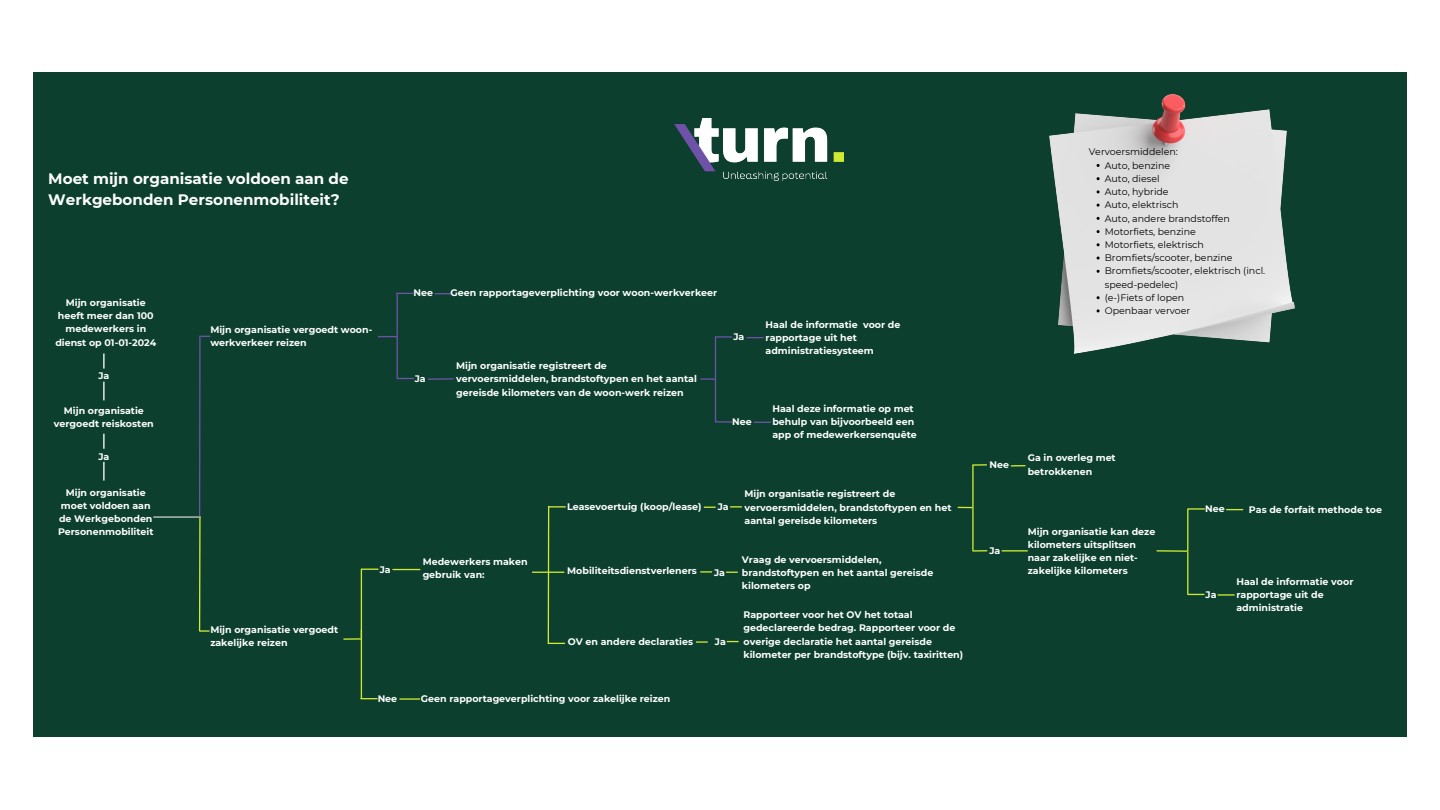
<style>
.page{position:relative;width:1440px;height:810px;background:#fff}
.page>*{position:absolute;margin:0;border:0;box-sizing:border-box;transform-origin:0 0}
.t1{font:700 15.2px "Montserrat";color:#fdfefe}
.t2{font:700 9.5px/13.1px "Montserrat";color:#fdfefe}
.t3{font:9.5px/13.2px "Montserrat";color:#000}
</style>
<div class="page">
<div style="left:33px;top:73px;width:1374px;height:664px;background:#0c3f2e"></div>
<svg style="left:103px;top:382px;width:2px;height:18px"></svg>
<svg style="left:103px;top:354px;width:2px;height:15px"></svg>
<svg style="left:103px;top:462px;width:2px;height:19px"></svg>
<svg style="left:103px;top:434px;width:2px;height:15px"></svg>
<hr style="left:153px;top:517px;width:48px;height:1px;background:#fdfefe">
<hr style="left:397px;top:293px;width:1px;height:43px;background:#6e52a8">
<hr style="left:397px;top:336px;width:1px;height:43px;background:#6e52a8">
<svg style="left:396px;top:293px;width:17px;height:1px"></svg>
<svg style="left:398px;top:378px;width:16px;height:1px"></svg>
<svg style="left:435px;top:293px;width:17px;height:1px"></svg>
<svg style="left:428px;top:378px;width:26px;height:2px"></svg>
<svg style="left:700px;top:378px;width:15px;height:2px"></svg>
<hr style="left:715px;top:337px;width:1px;height:43px;background:#6e52a8">
<hr style="left:715px;top:380px;width:1px;height:42px;background:#6e52a8">
<svg style="left:715px;top:336px;width:17px;height:2px"></svg>
<svg style="left:754px;top:422px;width:17px;height:1px"></svg>
<hr style="left:361px;top:569px;width:1px;height:69px;background:#ceea33">
<svg style="left:362px;top:569px;width:16px;height:1px"></svg>
<svg style="left:360px;top:698px;width:17px;height:1px"></svg>
<hr style="left:400px;top:698px;width:20px;height:2px;background:#ceea33">
<svg style="left:343px;top:638px;width:18px;height:2px"></svg>
<svg style="left:730px;top:506px;width:12px;height:2px"></svg>
<svg style="left:958px;top:507px;width:14px;height:1px"></svg>
<hr style="left:972px;top:465px;width:2px;height:43px;background:#ceea33">
<hr style="left:972px;top:508px;width:2px;height:43px;background:#ceea33">
<hr style="left:1002px;top:550px;width:26px;height:2px;background:#ceea33">
<svg style="left:1156px;top:550px;width:33px;height:2px"></svg>
<hr style="left:1187px;top:509px;width:1px;height:43px;background:#ceea33">
<hr style="left:1187px;top:552px;width:1px;height:42px;background:#ceea33">
<svg style="left:1188px;top:508px;width:17px;height:2px"></svg>
<svg style="left:1187px;top:594px;width:18px;height:1px"></svg>
<svg style="left:1218px;top:594px;width:17px;height:2px"></svg>
<img style="left:1050px;top:95px;width:244px;height:259px">
<img style="left:675px;top:119px;width:168px;height:62px">
<svg style="left:704px;top:507px;width:12px;height:1px"></svg>
<svg style="left:726px;top:572px;width:12px;height:1px"></svg>
<svg style="left:700px;top:571px;width:12px;height:2px"></svg>
<svg style="left:727px;top:641px;width:12px;height:1px"></svg>
<svg style="left:696px;top:641px;width:12px;height:2px"></svg>
<svg style="left:198px;top:335px;width:12px;height:297px"></svg>
<svg style="left:378px;top:336px;width:19px;height:1px"></svg>
<svg style="left:715px;top:421px;width:17px;height:2px"></svg>
<svg style="left:747px;top:337px;width:17px;height:1px"></svg>
<svg style="left:392px;top:569px;width:28px;height:1px"></svg>
<svg style="left:532px;top:505px;width:34px;height:140px"></svg>
<svg style="left:972px;top:464px;width:15px;height:2px"></svg>
<svg style="left:1011px;top:465px;width:14px;height:2px"></svg>
<svg style="left:973px;top:550px;width:14px;height:2px"></svg>
<svg style="left:1226px;top:509px;width:17px;height:1px"></svg>
<hr style="left:361px;top:630px;width:1px;height:69px;background:#ceea33">
<p class="t1" style="left:48px;top:170px;width:302px">Moet mijn organisatie voldoen aan de</p>
<p class="t1" style="left:48px;top:191px;width:293px">Werkgebonden Personenmobiliteit?</p>
<p class="t2" style="left:55px;top:296px;width:102px;text-align:center">Mijn organisatie heeft meer dan 100 medewerkers in dienst op 01-01-2024</p>
<p class="t2" style="left:98px;top:370px;width:12px">Ja</p>
<p class="t2" style="left:54px;top:404px;width:101px;text-align:center">Mijn organisatie vergoedt reiskosten</p>
<p class="t2" style="left:98px;top:450px;width:12px">Ja</p>
<p class="t2" style="left:58px;top:486px;width:97px;text-align:center">Mijn organisatie moet voldoen aan de Werkgebonden<br>Personenmobiliteit</p>
<p class="t2" style="left:210px;top:323px;width:164px">Mijn organisatie vergoedt woon&shy;werkverkeer reizen</p>
<p class="t2" style="left:414px;top:286px;width:21px">Nee</p>
<p class="t2" style="left:415px;top:372px;width:12px">Ja</p>
<p class="t2" style="left:451px;top:286px;width:268px">Geen rapportageverplichting voor woon-werkverkeer</p>
<p class="t2" style="left:456px;top:359px;width:242px">Mijn organisatie registreert de vervoersmiddelen, brandstoftypen en het aantal gereisde kilometers van de woon-werk reizen</p>
<p class="t2" style="left:733px;top:330px;width:12px">Ja</p>
<p class="t2" style="left:766px;top:318px;width:136px">Haal de informatie voor de rapportage uit het administratiesysteem</p>
<p class="t2" style="left:732px;top:415px;width:21px">Nee</p>
<p class="t2" style="left:772px;top:402px;width:146px">Haal deze informatie op met behulp van bijvoorbeeld een app of medewerkersenquête</p>
<p class="t2" style="left:210px;top:623px;width:129px">Mijn organisatie vergoedt zakelijke reizen</p>
<p class="t2" style="left:380px;top:563px;width:12px">Ja</p>
<p class="t2" style="left:378px;top:692px;width:21px">Nee</p>
<p class="t2" style="left:423px;top:555px;width:107px">Medewerkers maken gebruik van:</p>
<p class="t2" style="left:567px;top:500px;width:136px">Leasevoertuig (koop/lease)</p>
<p class="t2" style="left:718px;top:500px;width:12px">Ja</p>
<p class="t2" style="left:745px;top:487px;width:208px">Mijn organisatie registreert de vervoersmiddelen, brandstoftypen en het aantal gereisde kilometers</p>
<p class="t2" style="left:567px;top:564px;width:131px">Mobiliteitsdienstverleners</p>
<p class="t2" style="left:568px;top:635px;width:127px">OV en andere declaraties</p>
<p class="t2" style="left:714px;top:566px;width:12px">Ja</p>
<p class="t2" style="left:715px;top:635px;width:12px">Ja</p>
<p class="t2" style="left:742px;top:553px;width:193px">Vraag de vervoersmiddelen, brandstoftypen en het aantal gereisde kilometers op</p>
<p class="t2" style="left:743px;top:608px;width:221px">Rapporteer voor het OV het totaal gedeclareerde bedrag. Rapporteer voor de overige declaratie het aantal gereisde kilometer per brandstoftype (bijv. taxiritten)</p>
<p class="t2" style="left:421px;top:692px;width:251px">Geen rapportageverplichting voor zakelijke reizen</p>
<p class="t3" style="left:1089px;top:145px;width:91px">Vervoersmiddelen:</p>
<p class="t3" style="left:1105px;top:159px;width:67px">Auto, benzine</p>
<p class="t3" style="left:1105px;top:172px;width:57px">Auto, diesel</p>
<p class="t3" style="left:1105px;top:185px;width:65px">Auto, hybride</p>
<p class="t3" style="left:1105px;top:198px;width:75px">Auto, elektrisch</p>
<p class="t3" style="left:1105px;top:212px;width:127px">Auto, andere brandstoffen</p>
<p class="t3" style="left:1105px;top:225px;width:93px">Motorfiets, benzine</p>
<p class="t3" style="left:1105px;top:238px;width:101px">Motorfiets, elektrisch</p>
<p class="t3" style="left:1105px;top:251px;width:129px">Bromfiets/scooter, benzine</p>
<p class="t3" style="left:1105px;top:264px;width:162px">Bromfiets/scooter, elektrisch (incl. speed-pedelec)</p>
<p class="t3" style="left:1105px;top:291px;width:81px">(e-)Fiets of lopen</p>
<p class="t3" style="left:1105px;top:304px;width:87px">Openbaar vervoer</p>
<p class="t2" style="left:989px;top:458px;width:21px">Nee</p>
<p class="t2" style="left:1028px;top:452px;width:89px">Ga in overleg met betrokkenen</p>
<p class="t2" style="left:989px;top:544px;width:12px">Ja</p>
<p class="t2" style="left:1028px;top:525px;width:129px">Mijn organisatie kan deze kilometers uitsplitsen naar zakelijke en niet&shy;zakelijke kilometers</p>
<p class="t2" style="left:1205px;top:502px;width:21px">Nee</p>
<p class="t2" style="left:1249px;top:503px;width:135px">Pas de forfait methode toe</p>
<p class="t2" style="left:1206px;top:588px;width:12px">Ja</p>
<p class="t2" style="left:1236px;top:575px;width:118px">Haal de informatie voor rapportage uit de administratie</p>
</div>
